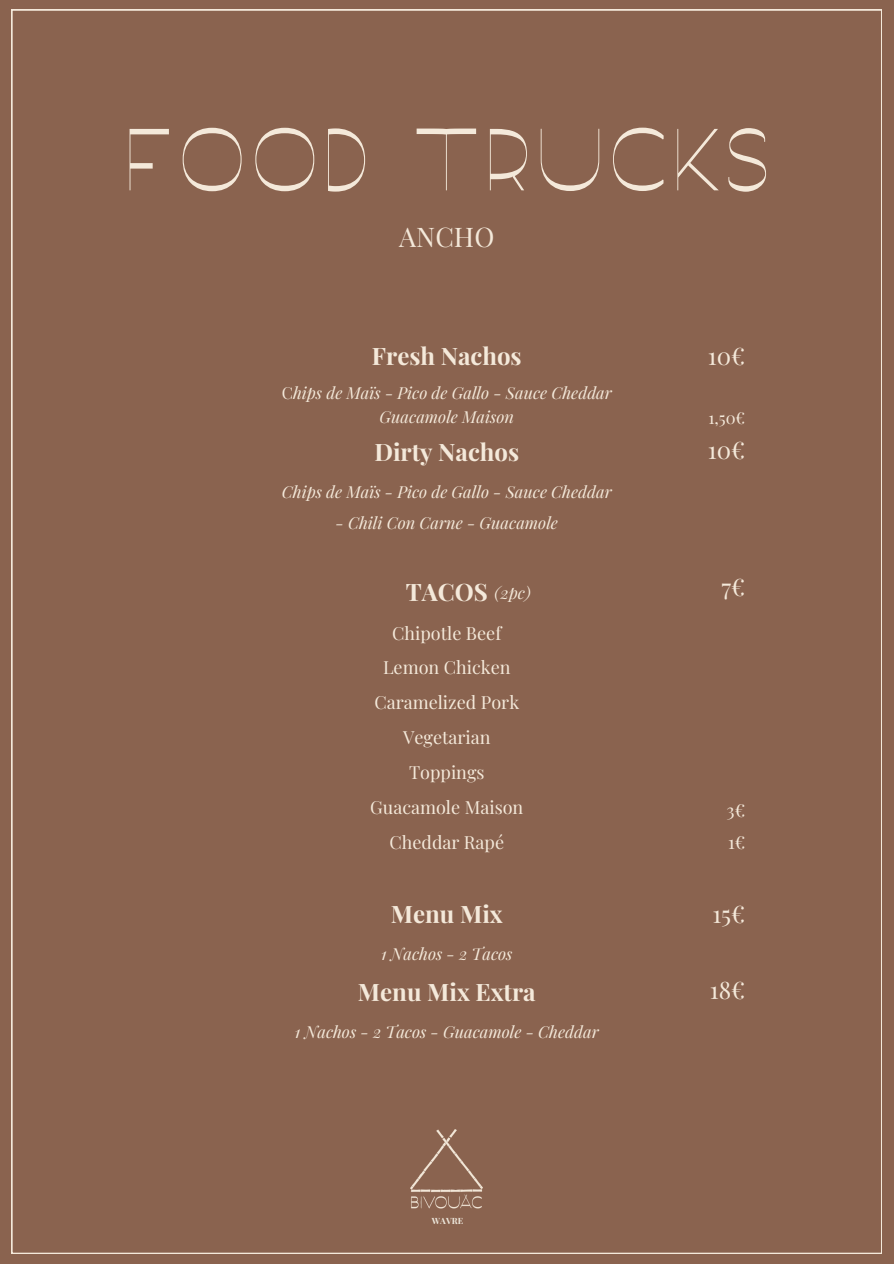
<style>
.page{position:relative;width:894px;height:1264px;background:#fff}
.page>*{position:absolute;margin:0;border:0;box-sizing:border-box;transform-origin:0 0}
.t1{font:57.15px "Archivio Experimental";color:#f4e9da}
.t2{font:27px "Playfair Display";color:#f4e9da}
.t3{font:700 24px "Playfair Display";color:#f4e9da}
.t4{font:24px "Playfair Display";color:#f4e9da}
.t5{font:18px/34.8px "Playfair Display";color:#f4e9da;text-align:center}
.t6{font:italic 16.5px/24.8px "Playfair Display";color:#f4e9da;text-align:center}
.t7{font:16.5px "Playfair Display";color:#f4e9da}
.t8{font:700 8.55px "Playfair Display";color:#eee8dc}
.s1{font-style:normal}
</style>
<div class="page">
<div style="left:0;top:0;width:893px;height:1263px;background:#8a634f"></div>
<img style="left:410px;top:1129px;width:72px;height:80px">
<h1 class="t1" style="left:123px;top:119px;width:651px">FOOD TRUCKS</h1>
<h3 class="t2" style="left:399px;top:218px;width:97px">ANCHO</h3>
<h2 class="t3" style="left:372px;top:339px;width:151px">Fresh Nachos</h2>
<h2 class="t6" style="left:281px;top:379px;width:331px"><span class="s1">C</span>hips de Maïs - Pico de Gallo - Sauce Cheddar<br>Guacamole Maison</h2>
<h2 class="t3" style="left:374px;top:434px;width:146px">Dirty Nachos</h2>
<h2 class="t6" style="left:282px;top:478px;width:331px">Chips de Maïs - Pico de Gallo - Sauce Cheddar</h2>
<h2 class="t6" style="left:335px;top:510px;width:224px">- Chili Con Carne - Guacamole</h2>
<h4 class="t4" style="left:707px;top:339px;width:39px">10€</h4>
<h4 class="t7" style="left:708px;top:406px;width:38px">1,50€</h4>
<h3 class="t4" style="left:707px;top:432px;width:39px">10€</h3>
<h3 class="t6" style="left:494px;top:580px;width:38px">(2pc)</h3>
<h4 class="t4" style="left:721px;top:570px;width:25px">7€</h4>
<h4 class="t3" style="left:405px;top:575px;width:83px">TACOS</h4>
<h4 class="t5" style="left:370px;top:614px;width:154px">Chipotle Beef<br>Lemon Chicken<br>Caramelized Pork<br>Vegetarian<br>Toppings<br>Guacamole Maison<br>Cheddar Rapé</h4>
<h4 class="t5" style="left:726px;top:792px;width:20px">3€</h4>
<h3 class="t5" style="left:727px;top:824px;width:19px">1€</h3>
<h4 class="t3" style="left:391px;top:897px;width:113px">Menu Mix</h4>
<h4 class="t6" style="left:381px;top:941px;width:133px">1 Nachos - 2 Tacos</h4>
<h4 class="t3" style="left:358px;top:974px;width:179px">Menu Mix Extra</h4>
<h4 class="t6" style="left:295px;top:1018px;width:305px">1 Nachos - 2 Tacos - Guacamole - Cheddar</h4>
<p class="t8" style="left:432px;top:1214px;width:33px">WAVRE</p>
<h4 class="t4" style="left:712px;top:896px;width:34px">15€</h4>
<h3 class="t4" style="left:709px;top:972px;width:37px">18€</h3>
</div>
